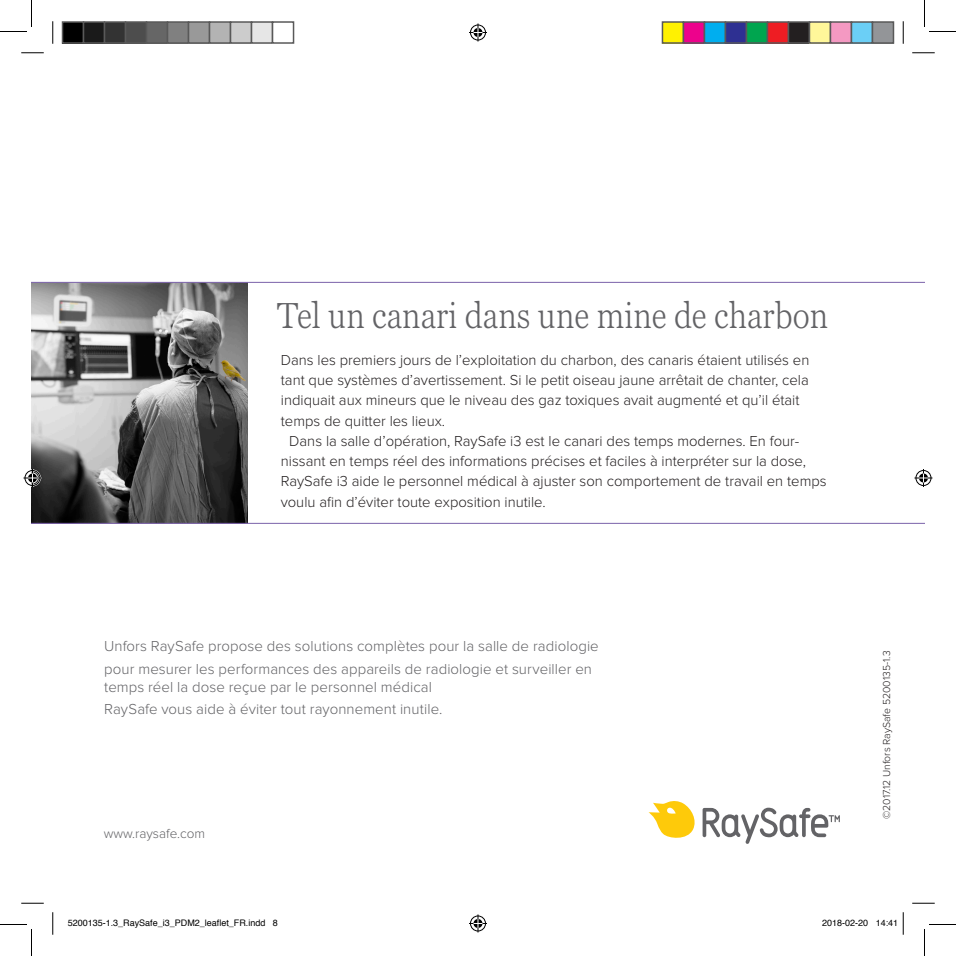
<style>
.page{position:relative;width:956px;height:956px;background:#fff}
.page>*{position:absolute;margin:0;border:0;box-sizing:border-box;transform-origin:0 0}
.Heading{font:300 condensed 36px "Georgia Pro";color:#636366}
.Brödtext{font:300 15px/20.2px "Proxima Nova";color:#231f20}
.Bröd_small{font:300 15px/18px "Proxima Nova";letter-spacing:.005em;color:#636366}
.t1{font:300 13.5px "Proxima Nova";color:#636366}
.t2{font:300 10.5px "Proxima Nova";color:#231f20}
.t3{font:9px "Helvetica";color:#000}
</style>
<div class="page">
<svg style="left:648px;top:801px;width:47px;height:37px"></svg>
<svg style="left:703px;top:808px;width:137px;height:36px"></svg>
<img style="left:32px;top:283px;width:216px;height:240px">
<hr style="left:32px;top:523px;width:892px;height:1px;background:#8169ae">
<hr style="left:32px;top:282px;width:892px;height:1px;background:#8169ae">
<svg style="left:21px;top:53px;width:23px;height:1px"></svg>
<svg style="left:912px;top:53px;width:23px;height:1px"></svg>
<svg style="left:21px;top:903px;width:23px;height:1px"></svg>
<svg style="left:912px;top:903px;width:23px;height:1px"></svg>
<svg style="left:53px;top:21px;width:1px;height:23px"></svg>
<svg style="left:53px;top:912px;width:1px;height:23px"></svg>
<svg style="left:903px;top:21px;width:1px;height:23px"></svg>
<svg style="left:903px;top:912px;width:1px;height:23px"></svg>
<svg style="left:0;top:0;width:32px;height:32px"></svg>
<svg style="left:0;top:924px;width:32px;height:32px"></svg>
<svg style="left:924px;top:0;width:32px;height:32px"></svg>
<svg style="left:924px;top:924px;width:32px;height:32px"></svg>
<svg style="left:469px;top:24px;width:18px;height:18px"></svg>
<svg style="left:469px;top:914px;width:18px;height:18px"></svg>
<svg style="left:24px;top:469px;width:18px;height:18px"></svg>
<svg style="left:914px;top:469px;width:18px;height:18px"></svg>
<div style="left:63px;top:22px;width:21px;height:21px;background:#000"></div>
<div style="left:62px;top:21px;width:22px;height:23px;border:2px solid #595959"></div>
<div style="left:84px;top:22px;width:21px;height:21px;background:#1a1a1a"></div>
<div style="left:83px;top:21px;width:22px;height:23px;border:2px solid #595959"></div>
<div style="left:105px;top:22px;width:21px;height:21px;background:#333"></div>
<div style="left:104px;top:21px;width:22px;height:23px;border:2px solid #595959"></div>
<div style="left:126px;top:22px;width:21px;height:21px;background:#4d4d4d"></div>
<div style="left:125px;top:21px;width:22px;height:23px;border:2px solid #595959"></div>
<div style="left:147px;top:22px;width:21px;height:21px;background:#666"></div>
<div style="left:146px;top:21px;width:22px;height:23px;border:2px solid #595959"></div>
<div style="left:168px;top:22px;width:21px;height:21px;background:#808080"></div>
<div style="left:167px;top:21px;width:22px;height:23px;border:2px solid #595959"></div>
<div style="left:189px;top:22px;width:21px;height:21px;background:#999"></div>
<div style="left:188px;top:21px;width:22px;height:23px;border:2px solid #595959"></div>
<div style="left:210px;top:22px;width:21px;height:21px;background:#b3b3b3"></div>
<div style="left:209px;top:21px;width:22px;height:23px;border:2px solid #595959"></div>
<div style="left:231px;top:22px;width:21px;height:21px;background:#ccc"></div>
<div style="left:230px;top:21px;width:22px;height:23px;border:2px solid #595959"></div>
<div style="left:252px;top:22px;width:21px;height:21px;background:#e6e6e6"></div>
<div style="left:251px;top:21px;width:22px;height:23px;border:2px solid #595959"></div>
<div style="left:272px;top:21px;width:22px;height:23px;border:2px solid #595959"></div>
<div style="left:662px;top:22px;width:21px;height:21px;background:#fff101"></div>
<div style="left:662px;top:21px;width:22px;height:23px;border:2px solid #595959"></div>
<div style="left:683px;top:22px;width:21px;height:21px;background:#ed028c"></div>
<div style="left:683px;top:21px;width:22px;height:23px;border:2px solid #595959"></div>
<div style="left:704px;top:22px;width:21px;height:21px;background:#00aeef"></div>
<div style="left:704px;top:21px;width:22px;height:23px;border:2px solid #595959"></div>
<div style="left:725px;top:22px;width:21px;height:21px;background:#2e3092"></div>
<div style="left:725px;top:21px;width:22px;height:23px;border:2px solid #595959"></div>
<div style="left:746px;top:22px;width:21px;height:21px;background:#00a54f"></div>
<div style="left:746px;top:21px;width:22px;height:23px;border:2px solid #595959"></div>
<div style="left:767px;top:22px;width:21px;height:21px;background:#ee1d23"></div>
<div style="left:767px;top:21px;width:22px;height:23px;border:2px solid #595959"></div>
<div style="left:788px;top:22px;width:21px;height:21px;background:#231f20"></div>
<div style="left:788px;top:21px;width:22px;height:23px;border:2px solid #595959"></div>
<div style="left:809px;top:22px;width:21px;height:21px;background:#fff79a"></div>
<div style="left:809px;top:21px;width:22px;height:23px;border:2px solid #595959"></div>
<div style="left:830px;top:22px;width:21px;height:21px;background:#f499c2"></div>
<div style="left:830px;top:21px;width:22px;height:23px;border:2px solid #595959"></div>
<div style="left:851px;top:22px;width:21px;height:21px;background:#6bcff6"></div>
<div style="left:851px;top:21px;width:22px;height:23px;border:2px solid #595959"></div>
<div style="left:872px;top:22px;width:21px;height:21px;background:#939598"></div>
<div style="left:872px;top:21px;width:22px;height:23px;border:2px solid #595959"></div>
<p class="Heading" style="left:277px;top:291px;width:553px">Tel un canari dans une mine de charbon</p>
<p class="Brödtext" style="left:281px;top:350px;width:530px">Dans les premiers jours de l’exploitation du charbon, des canaris étaient utilisés en tant que systèmes d’avertissement. Si le petit oiseau jaune arrêtait de chanter, cela indiquait aux mineurs que le niveau des gaz toxiques avait augmenté et qu’il était temps de quitter les lieux.</p>
<p class="Brödtext" style="left:281px;top:431px;width:547px;text-indent:9px">Dans la salle d’opération, RaySafe i3 est le canari des temps modernes. En four&shy;nissant en temps réel des informations précises et faciles à interpréter sur la dose, RaySafe i3 aide le personnel médical à ajuster son comportement de travail en temps voulu afin d’éviter toute exposition inutile.</p>
<p class="Bröd_small" style="left:104px;top:638px;width:496px">Unfors RaySafe propose des solutions complètes pour la salle de radiologie</p>
<p class="Bröd_small" style="left:104px;top:660px;width:489px">pour mesurer les performances des appareils de radiologie et surveiller en temps réel la dose reçue par le personnel médical</p>
<p class="Bröd_small" style="left:104px;top:700px;width:340px">RaySafe vous aide à éviter tout rayonnement inutile.</p>
<p class="t1" style="left:104px;top:826px;width:103px">www.raysafe.com</p>
<p class="t2" style="left:881px;top:819px;width:170px;rotate:-90deg">©2017.12 Unfors RaySafe 5200135-1.3</p>
<p class="t3" style="left:68px;top:916px;width:212px">5200135-1.3_RaySafe_i3_PDM2_leaflet_FR.indd 8</p>
<p class="t3" style="left:822px;top:916px;width:78px">2018-02-20 14:41</p>
</div>
